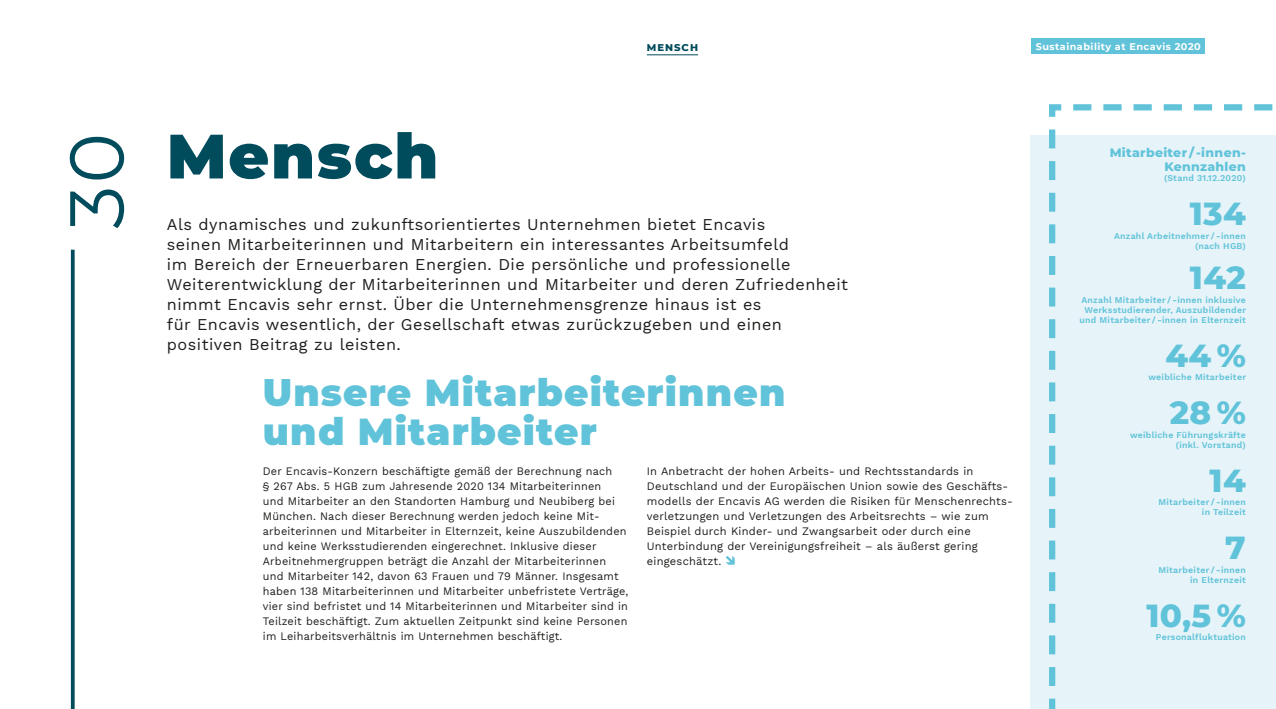
<style>
.page{position:relative;width:1276px;height:709px;background:#fff}
.page>*{position:absolute;margin:0;border:0;box-sizing:border-box;transform-origin:0 0}
.t1{font:76.38px "Montserrat";color:#004b5c}
.t2{font:900 62.5px "Montserrat";letter-spacing:.03em;color:#004b5c}
.t3{font:900 37.5px/38.8px "Montserrat";letter-spacing:.03em;color:#61c3d9}
.t4{font:800 32.5px "Montserrat";letter-spacing:.01em;color:#61c3d9}
.t5{font:16.25px/20px "Work Sans";letter-spacing:.03em;color:#1d1d1b}
.t6{font:800 12.5px/13.8px "Montserrat";letter-spacing:.025em;color:#61c3d9;text-align:right}
.t7{font:11.25px/15px "Work Sans";letter-spacing:.02em;color:#1d1d1b}
.t8{font:800 10px "Montserrat";letter-spacing:.1em;color:#004b5c}
.t9{font:700 9.75px "Montserrat";letter-spacing:.05em;color:#fff}
.t10{font:600 8.75px/10px "Work Sans";letter-spacing:.03em;color:#61c3d9;text-align:right}
</style>
<div class="page">
<svg style="left:726px;top:555px;width:8px;height:9px"></svg>
<div style="left:1031px;top:135px;width:245px;height:574px;background:#e6f4f9"></div>
<svg style="left:1049px;top:104px;width:224px;height:605px"></svg>
<svg style="left:71px;top:250px;width:4px;height:459px;background:#175b6a"></svg>
<div style="left:1031px;top:38px;width:174px;height:16px;background:#61c3d9"></div>
<hr style="left:647px;top:54px;width:51px;height:1px;background:#004b5c">
<h1 class="t1" style="left:44px;top:229px;width:97px;rotate:-90deg">30</h1>
<p class="t8" style="left:647px;top:40px;width:53px">MENSCH</p>
<p class="t9" style="left:1035px;top:39px;width:166px">Sustainability at Encavis 2020</p>
<h2 class="t2" style="left:167px;top:109px;width:273px">Mensch</h2>
<p class="t5" style="left:167px;top:214px;width:682px">Als dynamisches und zukunftsorientiertes Unternehmen bietet Encavis<br>seinen Mitarbeiterinnen und Mitarbeitern ein interessantes Arbeitsumfeld<br>im Bereich der Erneuerbaren Energien. Die persönliche und professionelle Weiterentwicklung der Mitarbeiterinnen und Mitarbeiter und deren Zufriedenheit nimmt Encavis sehr ernst. Über die Unternehmensgrenze hinaus ist es<br>für Encavis wesentlich, der Gesellschaft etwas zurückzugeben und einen positiven Beitrag zu leisten.</p>
<h3 class="t3" style="left:263px;top:371px;width:524px">Unsere Mitarbeiterinnen und Mitarbeiter</h3>
<p class="t7" style="left:263px;top:463px;width:367px">Der Encavis-Konzern beschäftigte gemäß der Berechnung nach<br>§ 267 Abs. 5 HGB zum Jahresende 2020 134 Mitarbeiterinnen<br>und Mitarbeiter an den Standorten Hamburg und Neubiberg bei München. Nach dieser Berechnung werden jedoch keine Mit&shy;arbeiterinnen und Mitarbeiter in Elternzeit, keine Auszubildenden und keine Werksstudierenden eingerechnet. Inklusive dieser Arbeitnehmergruppen beträgt die Anzahl der Mitarbeiterinnen und Mitarbeiter 142, davon 63 Frauen und 79 Männer. Insgesamt haben 138 Mitarbeiterinnen und Mitarbeiter unbefristete Verträge, vier sind befristet und 14 Mitarbeiterinnen und Mitarbeiter sind in Teilzeit beschäftigt. Zum aktuellen Zeitpunkt sind keine Personen im Leiharbeitsverhältnis im Unternehmen beschäftigt.</p>
<p class="t7" style="left:647px;top:463px;width:365px">In Anbetracht der hohen Arbeits- und Rechtsstandards in Deutschland und der Europäischen Union sowie des Geschäfts&shy;modells der Encavis AG werden die Risiken für Menschenrechts&shy;verletzungen und Verletzungen des Arbeitsrechts – wie zum Beispiel durch Kinder- und Zwangsarbeit oder durch eine Unterbindung der Vereinigungsfreiheit – als äußerst gering eingeschätzt.</p>
<p class="t6" style="left:1109px;top:145px;width:138px">Mitarbeiter / -innen-<br>Kennzahlen</p>
<p class="t10" style="left:1164px;top:173px;width:83px">(Stand 31.12.2020)</p>
<h3 class="t4" style="left:1189px;top:190px;width:58px">134</h3>
<p class="t10" style="left:1114px;top:230px;width:133px">Anzahl Arbeitnehmer / -innen (nach HGB)</p>
<h3 class="t4" style="left:1189px;top:254px;width:57px">142</h3>
<p class="t10" style="left:1079px;top:294px;width:168px;text-align:center">Anzahl Mitarbeiter / -innen inklusive<br>Werksstudierender, Auszubildender und Mitarbeiter / -innen in Elternzeit</p>
<h3 class="t4" style="left:1165px;top:331px;width:82px">44 %</h3>
<p class="t10" style="left:1148px;top:372px;width:99px">weibliche Mitarbeiter</p>
<h3 class="t4" style="left:1169px;top:389px;width:78px">28 %</h3>
<p class="t10" style="left:1175px;top:439px;width:72px">(inkl. Vorstand)</p>
<h3 class="t4" style="left:1209px;top:456px;width:38px">14</h3>
<p class="t10" style="left:1158px;top:497px;width:89px">Mitarbeiter / -innen in Teilzeit</p>
<h3 class="t4" style="left:1225px;top:524px;width:22px">7</h3>
<p class="t10" style="left:1158px;top:564px;width:89px">Mitarbeiter / -innen in Elternzeit</p>
<h3 class="t4" style="left:1146px;top:591px;width:101px">10,5 %</h3>
<p class="t10" style="left:1156px;top:632px;width:91px">Personalfluktuation</p>
<p class="t10" style="left:1130px;top:429px;width:117px">weibliche Führungskräfte</p>
</div>
